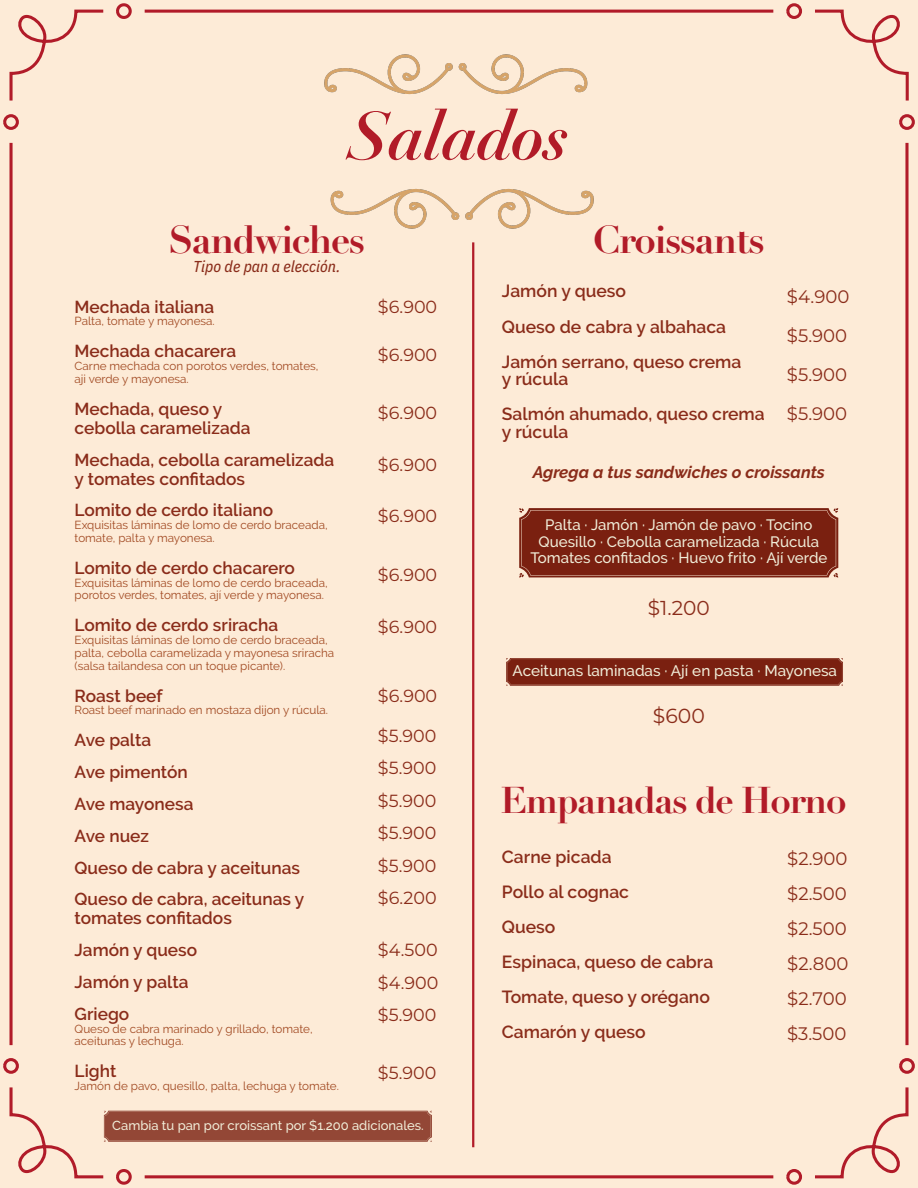
<style>
.page{position:relative;width:918px;height:1188px;background:#fff}
.page>*{position:absolute;margin:0;border:0;box-sizing:border-box;transform-origin:0 0}
.t1{font:italic 700 66.6px "Didot LT Pro";letter-spacing:-.015em;color:#b11b28}
.t2{font:700 38.4px "Didot LT Pro";letter-spacing:-.04em;color:#b11b28}
.t3{font:700 36.75px "Didot LT Pro";letter-spacing:-.04em;color:#b11b28}
.t4{font:20.4px "Montserrat";color:#8a2c1a}
.t5{font:20.1px "Montserrat";color:#8a2c1a}
.t6{font:18.15px/35.1px "Montserrat";color:#8a2c1a}
.t7{font:600 17.55px/35.1px "Raleway";color:#8a2c1a}
.t8{font:17.55px/32.4px "Montserrat";color:#8a2c1a;text-align:justify}
.t9{font:600 17.25px/31.8px "Raleway";color:#8a2c1a}
.t10{font:italic 700 16.8px "Raleway";color:#8a2c1a}
.t11{font:italic 15.9px "IBM Plex Sans Cond Text";color:#8a2c1a}
.t12{font:500 15.3px "Raleway";color:#f0edd8}
.t13{font:500 15px/16.2px "Raleway";color:#f0edd8;text-align:center}
.t14{font:500 13.05px "Raleway";color:#f0edd8}
.t15{font:11.7px/12.8px "Raleway";color:#a14922}
</style>
<div class="page">
<div style="left:2px;top:0;width:914px;height:1188px;background:#fdebd7"></div>
<hr style="left:472px;top:242px;width:2px;height:905px;background:#b11b28">
<svg style="left:519px;top:508px;width:319px;height:70px;background:#7e2717"></svg>
<svg style="left:104px;top:1111px;width:328px;height:31px;background:#954b3a"></svg>
<svg style="left:506px;top:658px;width:337px;height:28px;background:#7d2616"></svg>
<img style="left:308px;top:5px;width:302px;height:115px">
<div style="left:308px;top:162px;width:302px;height:116px;background:#fdebd7"></div>
<h1 class="t1" style="left:349px;top:94px;width:222px">Salados</h1>
<h2 class="t2" style="left:168px;top:216px;width:198px">Sandwiches</h2>
<h3 class="t11" style="left:193px;top:254px;width:148px">Tipo de pan a elección.</h3>
<h2 class="t2" style="left:593px;top:216px;width:174px">Croissants</h2>
<h3 class="t9" style="left:75px;top:291px;width:141px">Mechada italiana</h3>
<p class="t15" style="left:75px;top:315px;width:142px">Palta, tomate y mayonesa.</p>
<h3 class="t9" style="left:75px;top:335px;width:163px">Mechada chacarera</h3>
<p class="t15" style="left:75px;top:360px;width:245px">Carne mechada con porotos verdes, tomates, aji verde y mayonesa.</p>
<h3 class="t9" style="left:75px;top:399px;width:177px;line-height:19px">Mechada, queso y cebolla caramelizada</h3>
<h3 class="t9" style="left:75px;top:450px;width:261px;line-height:19px">Mechada, cebolla caramelizada y tomates confitados</h3>
<h3 class="t9" style="left:75px;top:494px;width:200px">Lomito de cerdo italiano</h3>
<p class="t15" style="left:75px;top:519px;width:255px">Exquisitas láminas de lomo de cerdo braceada, tomate, palta y mayonesa.</p>
<h3 class="t9" style="left:75px;top:552px;width:222px">Lomito de cerdo chacarero</h3>
<p class="t15" style="left:75px;top:576px;width:255px">Exquisitas láminas de lomo de cerdo braceada, porotos verdes, tomates, ají verde y mayonesa.</p>
<h3 class="t9" style="left:75px;top:609px;width:205px">Lomito de cerdo sriracha</h3>
<p class="t15" style="left:75px;top:634px;width:261px">Exquisitas láminas de lomo de cerdo braceada, palta, cebolla caramelizada y mayonesa sriracha (salsa tailandesa con un toque picante).</p>
<h3 class="t9" style="left:75px;top:680px;width:90px">Roast beef</h3>
<p class="t15" style="left:75px;top:704px;width:255px">Roast beef marinado en mostaza dijon y rúcula.</p>
<h3 class="t9" style="left:75px;top:724px;width:231px">Ave palta<br>Ave pimentón<br>Ave mayonesa<br>Ave nuez<br>Queso de cabra y aceitunas<br>Queso de cabra, aceitunas y</h3>
<h3 class="t9" style="left:75px;top:902px;width:159px">tomates confitados<br>Jamón y queso<br>Jamón y palta<br>Griego</h3>
<p class="t15" style="left:75px;top:1022px;width:240px">Queso de cabra marinado y grillado, tomate, aceitunas y lechuga.</p>
<h3 class="t9" style="left:75px;top:1055px;width:43px">Light</h3>
<p class="t15" style="left:75px;top:1080px;width:266px">Jamón de pavo, quesillo, palta, lechuga y tomate.</p>
<h3 class="t8" style="left:378px;top:290px;width:61px">$6.900</h3>
<h3 class="t8" style="left:378px;top:338px;width:61px">$6.900</h3>
<h3 class="t8" style="left:378px;top:396px;width:61px">$6.900</h3>
<h3 class="t8" style="left:378px;top:448px;width:61px">$6.900</h3>
<h3 class="t8" style="left:378px;top:499px;width:61px">$6.900</h3>
<h3 class="t8" style="left:378px;top:558px;width:61px">$6.900</h3>
<h3 class="t8" style="left:378px;top:610px;width:61px">$6.900</h3>
<h3 class="t8" style="left:378px;top:679px;width:61px">$6.900</h3>
<h3 class="t8" style="left:378px;top:719px;width:60px">$5.900 $5.900 $5.900 $5.900 $5.900 $6.200</h3>
<h3 class="t8" style="left:378px;top:933px;width:62px">$4.500 $4.900 $5.900</h3>
<h3 class="t8" style="left:378px;top:1056px;width:60px">$5.900</h3>
<p class="t14" style="left:112px;top:1118px;width:313px">Cambia tu pan por croissant por $1.200 adicionales.</p>
<h3 class="t7" style="left:502px;top:274px;width:241px">Jamón y queso<br>Queso de cabra y albahaca<br>Jamón serrano, queso crema</h3>
<h3 class="t7" style="left:502px;top:361px;width:264px">y rúcula<br>Salmón ahumado, queso crema</h3>
<h3 class="t7" style="left:502px;top:414px;width:68px">y rúcula</h3>
<h3 class="t6" style="left:787px;top:276px;width:64px;line-height:39.2px">$4.900 $5.900 $5.900 $5.900</h3>
<h3 class="t10" style="left:533px;top:463px;width:294px">Agrega a tus sandwiches o croissants</h3>
<p class="t13" style="left:530px;top:517px;width:299px">Palta · Jamón · Jamón de pavo · Tocino<br>Quesillo · Cebolla caramelizada · Rúcula<br>Tomates confitados · Huevo frito · Ají verde</p>
<h3 class="t5" style="left:648px;top:595px;width:63px">$1.200</h3>
<h3 class="t12" style="left:513px;top:661px;width:326px">Aceitunas laminadas · Ají en pasta · Mayonesa</h3>
<h3 class="t4" style="left:653px;top:702px;width:53px">$600</h3>
<h3 class="t3" style="left:501px;top:777px;width:347px">Empanadas de Horno</h3>
<h3 class="t7" style="left:502px;top:839px;width:213px">Carne picada<br>Pollo al cognac<br>Queso<br>Espinaca, queso de cabra<br>Tomate, queso y orégano<br>Camarón y queso</h3>
<h3 class="t6" style="left:787px;top:840px;width:63px;text-align:justify">$2.900 $2.500 $2.500 $2.800 $2.700 $3.500</h3>
</div>
